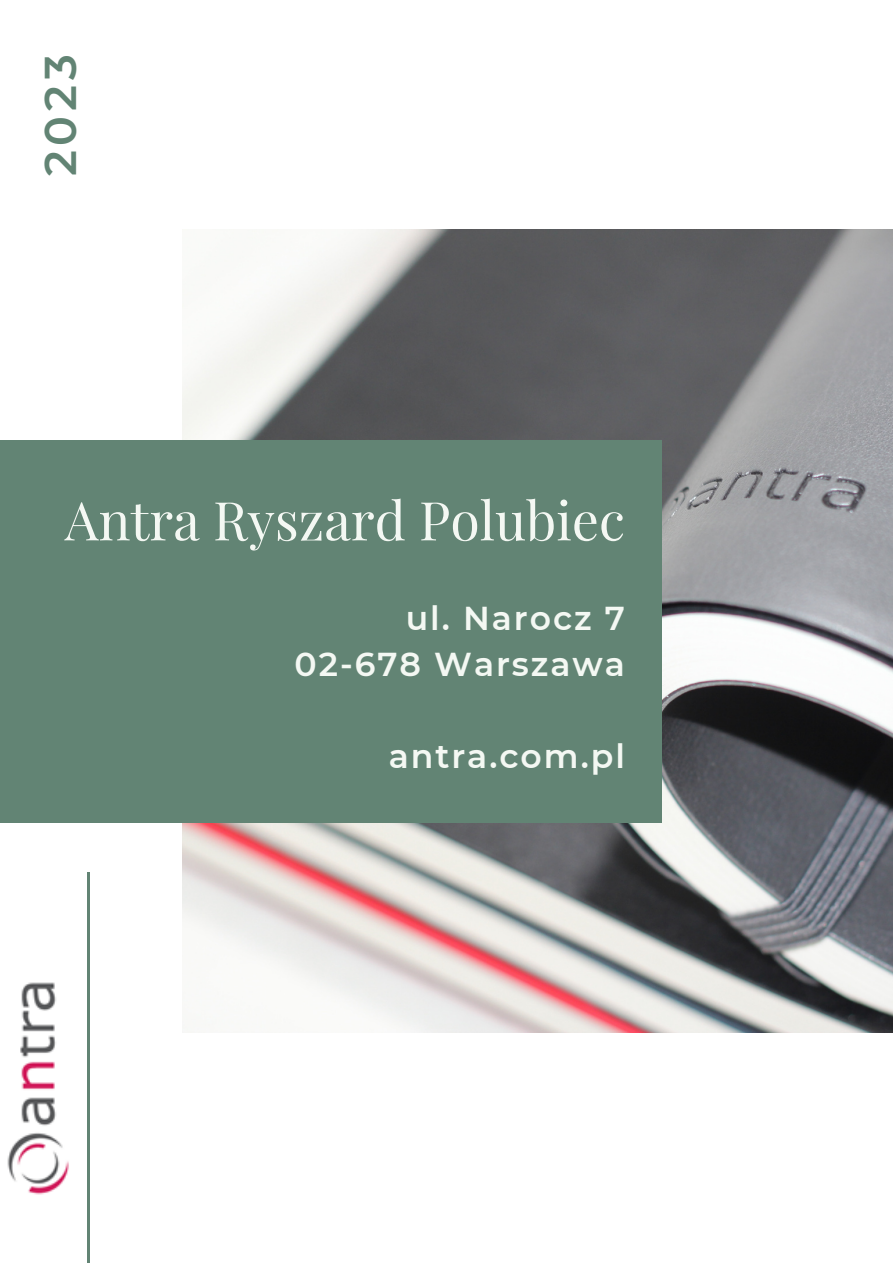
<style>
.page{position:relative;width:893px;height:1264px;background:#fff}
.page>*{position:absolute;margin:0;border:0;box-sizing:border-box;transform-origin:0 0}
.t1{font:53.55px "Playfair Display";color:#f4f8f3}
.t2{font:600 44.4px "Montserrat";color:#628474}
.t3{font:600 33px/46px "Montserrat";letter-spacing:.06em;color:#f4f8f3;text-align:right}
</style>
<div class="page">
<img style="left:183px;top:230px;width:709px;height:802px">
<hr style="left:88px;top:872px;width:2px;height:390px;background:#628474">
<img style="left:7px;top:982px;width:62px;height:213px">
<div style="left:0;top:440px;width:661px;height:382px;background:#628474"></div>
<h2 class="t2" style="left:33px;top:176px;width:123px;rotate:-90deg">2023</h2>
<h1 class="t1" style="left:65px;top:482px;width:561px">Antra Ryszard Polubiec</h1>
<p class="t3" style="left:294px;top:594px;width:332px">ul. Narocz 7<br>02-678 Warszawa</p>
<p class="t3" style="left:389px;top:732px;width:238px">antra.com.pl</p>
</div>
